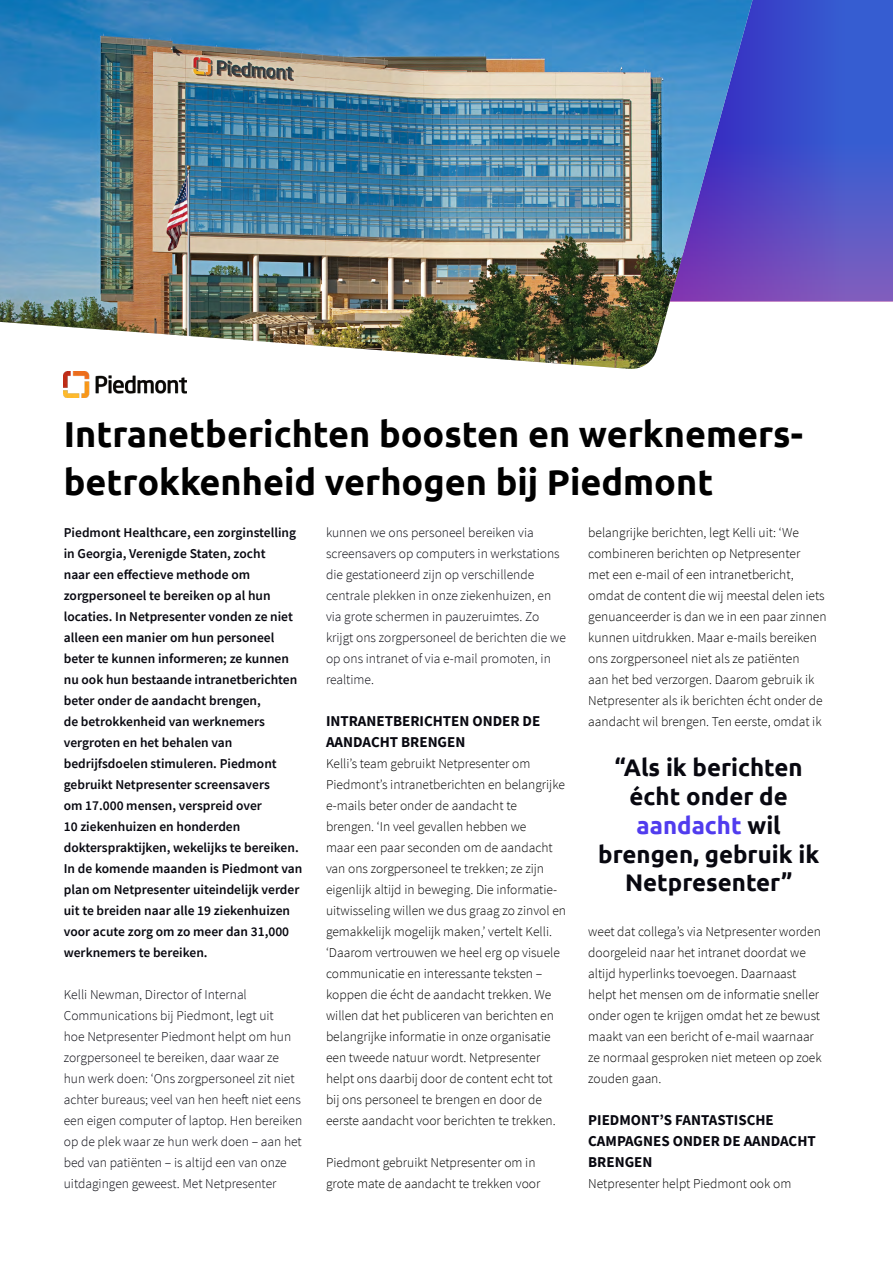
<style>
.page{position:relative;width:893px;height:1263px;background:#fff}
.page>*{position:absolute;margin:0;border:0;box-sizing:border-box;transform-origin:0 0}
.t1{font:700 36px/48px "Ubuntu";color:#000}
.t2{font:700 24px/28.8px "Ubuntu";color:#080810;text-align:center}
.t3{font:700 15px/21px "Source Sans Pro";color:#080810}
.t4{font:300 13.5px/21px "Source Sans Pro";color:#000}
.t5{font:600 13.5px/21px "Source Sans Pro";color:#080810}
.t6{font:300 13.5px/21px "Source Sans Pro";color:#080810}
.s1{color:#513cee}
</style>
<div class="page">
<svg style="left:752px;top:0;width:141px;height:301px;background:#4a52c8"></svg>
<img style="left:64px;top:372px;width:122px;height:26px">
<img style="left:0;top:0;width:752px;height:369px">
<h1 class="t1" style="left:64px;top:410px;width:741px">Intranetberichten boosten en werknemers&shy;betrokkenheid verhogen bij Piedmont</h1>
<p class="t5" style="left:64px;top:522px;width:240px">Piedmont Healthcare, een zorginstelling in Georgia, Verenigde Staten, zocht<br>naar een effectieve methode om zorgpersoneel te bereiken op al hun locaties. In Netpresenter vonden ze niet alleen een manier om hun personeel beter te kunnen informeren; ze kunnen nu ook hun bestaande intranetberichten beter onder de aandacht brengen,<br>de betrokkenheid van werknemers vergroten en het behalen van bedrijfsdoelen stimuleren. Piedmont gebruikt Netpresenter screensavers<br>om 17.000 mensen, verspreid over<br>10 ziekenhuizen en honderden dokterspraktijken, wekelijks te bereiken.<br>In de komende maanden is Piedmont van plan om Netpresenter uiteindelijk verder uit te breiden naar alle 19 ziekenhuizen voor acute zorg om zo meer dan 31,000 werknemers te bereiken.</p>
<p class="t6" style="left:64px;top:984px;width:240px">Kelli Newman, Director of Internal Communications bij Piedmont, legt uit<br>hoe Netpresenter Piedmont helpt om hun zorgpersoneel te bereiken, daar waar ze hun werk doen: ‘Ons zorgpersoneel zit niet achter bureaus; veel van hen heeft niet eens een eigen computer of laptop. Hen bereiken op de plek waar ze hun werk doen – aan het bed van patiënten – is altijd een van onze uitdagingen geweest. Met Netpresenter</p>
<p class="t4" style="left:588px;top:522px;width:240px">belangrijke berichten, legt Kelli uit: ‘We combineren berichten op Netpresenter<br>met een e-mail of een intranetbericht, omdat de content die wij meestal delen iets genuanceerder is dan we in een paar zinnen kunnen uitdrukken. Maar e-mails bereiken ons zorgpersoneel niet als ze patiënten<br>aan het bed verzorgen. Daarom gebruik ik Netpresenter als ik berichten écht onder de aandacht wil brengen. Ten eerste, omdat ik</p>
<p class="t6" style="left:326px;top:522px;width:241px">kunnen we ons personeel bereiken via screensavers op computers in werkstations die gestationeerd zijn op verschillende centrale plekken in onze ziekenhuizen, en via grote schermen in pauzeruimtes. Zo krijgt ons zorgpersoneel de berichten die we op ons intranet of via e-mail promoten, in realtime.</p>
<p class="t3" style="left:326px;top:710px;width:216px">INTRANETBERICHTEN ONDER DE<br>AANDACHT BRENGEN</p>
<p class="t4" style="left:326px;top:753px;width:242px">Kelli’s team gebruikt Netpresenter om Piedmont’s intranetberichten en belangrijke e-mails beter onder de aandacht te brengen. ‘In veel gevallen hebben we<br>maar een paar seconden om de aandacht van ons zorgpersoneel te trekken; ze zijn eigenlijk altijd in beweging. Die informatie&shy;uitwisseling willen we dus graag zo zinvol en gemakkelijk mogelijk maken,’ vertelt Kelli. ‘Daarom vertrouwen we heel erg op visuele communicatie en interessante teksten – koppen die écht de aandacht trekken. We willen dat het publiceren van berichten en belangrijke informatie in onze organisatie een tweede natuur wordt. Netpresenter helpt ons daarbij door de content echt tot bij ons personeel te brengen en door de eerste aandacht voor berichten te trekken.</p>
<p class="t4" style="left:326px;top:1152px;width:216px">Piedmont gebruikt Netpresenter om in grote mate de aandacht te trekken voor</p>
<h2 class="t2" style="left:598px;top:753px;width:223px">“Als ik berichten écht onder de <span class="s1">aandacht</span> wil brengen, gebruik ik<br>Netpresenter”</h2>
<p class="t4" style="left:588px;top:921px;width:235px">weet dat collega’s via Netpresenter worden doorgeleid naar het intranet doordat we altijd hyperlinks toevoegen. Daarnaast helpt het mensen om de informatie sneller onder ogen te krijgen omdat het ze bewust maakt van een bericht of e-mail waarnaar ze normaal gesproken niet meteen op zoek zouden gaan.</p>
<p class="t3" style="left:588px;top:1109px;width:229px">PIEDMONT’S FANTASTISCHE<br>CAMPAGNES ONDER DE AANDACHT<br>BRENGEN</p>
<p class="t4" style="left:588px;top:1173px;width:205px">Netpresenter helpt Piedmont ook om</p>
</div>
